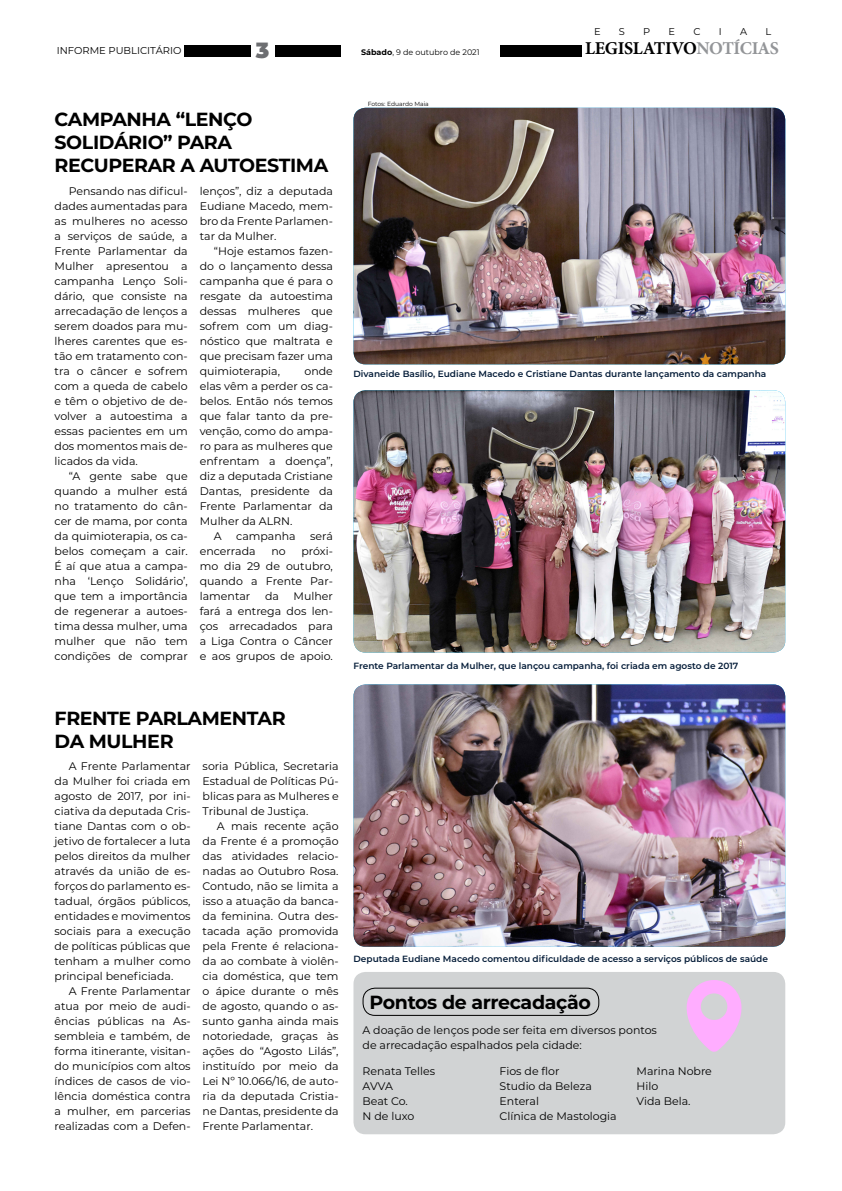
<style>
.page{position:relative;width:842px;height:1191px;background:#fff}
.page>*{position:absolute;margin:0;border:0;box-sizing:border-box;transform-origin:0 0}
.t1{font:900 22px "Montserrat";color:#6d6e71}
.t2{font:700 19px/23px "Montserrat";letter-spacing:-.02em;color:#000}
.t3{font:700 18.1px "Minion Pro";letter-spacing:-.025em;color:#000}
.t4{font:11px/15px "Montserrat";color:#000;text-align:justify}
.t5{font:10px "Montserrat";color:#000}
.t6{font:9.8px "Montserrat";color:#000}
.t7{font:600 9px "Montserrat";color:#041c38}
.t8{font:8px "Montserrat";color:#000}
.t9{font:6px "Montserrat";color:#000}
.s1{font-weight:700}
.s2{color:#939598}
</style>
<div class="page">
<div style="left:500px;top:45px;width:81px;height:12px;background:#000"></div>
<div style="left:184px;top:45px;width:157px;height:12px;background:#000"></div>
<div style="left:251px;top:37px;width:23px;height:22px;background:#fff"></div>
<img style="left:353px;top:108px;width:432px;height:256px">
<img style="left:353px;top:390px;width:432px;height:262px">
<img style="left:353px;top:684px;width:432px;height:262px">
<div style="left:353px;top:972px;width:432px;height:162px;background:#d1d3d4;border-radius:12px"></div>
<div style="left:363px;top:987px;width:236px;height:29px;border:1px solid #000;border-radius:12px"></div>
<svg style="left:686px;top:980px;width:56px;height:72px"></svg>
<p class="t6" style="left:594px;top:25px;width:8px">E</p>
<p class="t6" style="left:619px;top:25px;width:8px">S</p>
<p class="t6" style="left:643px;top:25px;width:9px">P</p>
<p class="t6" style="left:669px;top:25px;width:8px">E</p>
<p class="t6" style="left:693px;top:25px;width:9px">C</p>
<p class="t6" style="left:719px;top:25px;width:4px">I</p>
<p class="t6" style="left:740px;top:25px;width:9px">A</p>
<p class="t6" style="left:765px;top:25px;width:7px">L</p>
<p class="t5" style="left:57px;top:44px;width:126px">INFORME PUBLICITÁRIO</p>
<p class="t8" style="left:361px;top:47px;width:120px"><span class="s1">SÁBADO</span>, 9 de outubro de 2021</p>
<h3 class="t3" style="left:585px;top:36px;width:195px">LEGISLATIVO<span class="s2">NOTÍCIAS</span></h3>
<h1 class="t1" style="left:256px;top:34px;width:15px">3</h1>
<h2 class="t2" style="left:55px;top:107px;width:275px">CAMPANHA “LENÇO<br>SOLIDÁRIO” PARA<br>RECUPERAR A AUTOESTIMA</h2>
<p class="t4" style="left:55px;top:183px;width:135px;text-indent:14px">Pensando nas dificul&shy;dades aumentadas para as mulheres no acesso a serviços de saúde, a Frente Parlamentar da Mulher apresentou a campanha Lenço Soli&shy;dário, que consiste na arrecadação de lenços a serem doados para mu&shy;lheres carentes que es&shy;tão em tratamento con&shy;tra o câncer e sofrem com a queda de cabelo e têm o objetivo de de&shy;volver a autoestima a essas pacientes em um dos momentos mais de&shy;licados da vida.</p>
<p class="t4" style="left:55px;top:468px;width:135px;text-indent:14px">“A gente sabe que quando a mulher está no tratamento do cân&shy;cer de mama, por conta da quimioterapia, os ca&shy;belos começam a cair.<br>É aí que atua a campa&shy;nha ‘Lenço Solidário’, que tem a importância de regenerar a autoes&shy;tima dessa mulher, uma mulher que não tem condições de comprar</p>
<p class="t4" style="left:200px;top:183px;width:135px">lenços”, diz a deputada Eudiane Macedo, mem&shy;bro da Frente Parlamen&shy;tar da Mulher.</p>
<p class="t4" style="left:200px;top:243px;width:135px;text-indent:14px">“Hoje estamos fazen&shy;do o lançamento dessa campanha que é para o resgate da autoestima dessas mulheres que sofrem com um diag&shy;nóstico que maltrata e que precisam fazer uma quimioterapia,</p>
<p class="t4" style="left:304px;top:363px;width:30px">onde</p>
<p class="t4" style="left:200px;top:378px;width:135px">elas vêm a perder os ca-</p>
<p class="t4" style="left:200px;top:393px;width:135px">belos. Então nós temos</p>
<p class="t4" style="left:200px;top:408px;width:135px">que falar tanto da pre-</p>
<p class="t4" style="left:200px;top:423px;width:135px">venção, como do ampa-</p>
<p class="t4" style="left:200px;top:438px;width:135px">ro para as mulheres que</p>
<p class="t4" style="left:200px;top:453px;width:135px">enfrentam a doença”,</p>
<p class="t4" style="left:200px;top:468px;width:135px">diz a deputada Cristiane</p>
<p class="t4" style="left:200px;top:483px;width:135px">Dantas, presidente da</p>
<p class="t4" style="left:200px;top:498px;width:135px">Frente Parlamentar da</p>
<p class="t4" style="left:200px;top:513px;width:94px">Mulher da ALRN.</p>
<p class="t4" style="left:214px;top:528px;width:9px">A</p>
<p class="t4" style="left:236px;top:528px;width:61px">campanha</p>
<p class="t4" style="left:310px;top:528px;width:24px">será</p>
<p class="t4" style="left:200px;top:543px;width:57px">encerrada</p>
<p class="t4" style="left:271px;top:543px;width:16px">no</p>
<p class="t4" style="left:200px;top:543px;width:135px;text-indent:102px">próxi&shy;mo dia 29 de outubro, quando a Frente Par&shy;lamentar</p>
<p class="t4" style="left:200px;top:588px;width:135px;text-indent:94px">Mulher fará a entrega dos len&shy;ços arrecadados para a Liga Contra o Câncer e aos grupos de apoio.</p>
<p class="t4" style="left:265px;top:588px;width:15px">da</p>
<p class="t9" style="left:368px;top:100px;width:63px">Fotos: Eduardo Maia</p>
<p class="t7" style="left:353px;top:368px;width:414px">Divaneide Basílio, Eudiane Macedo e Cristiane Dantas durante lançamento da campanha</p>
<p class="t7" style="left:353px;top:659px;width:386px">Frente Parlamentar da Mulher, que lançou campanha, foi criada em agosto de 2017</p>
<h2 class="t2" style="left:55px;top:705px;width:233px">FRENTE PARLAMENTAR<br>DA MULHER</h2>
<p class="t4" style="left:55px;top:758px;width:138px;text-indent:14px">A Frente Parlamentar da Mulher foi criada em agosto de 2017, por ini&shy;ciativa da deputada Cris&shy;tiane Dantas com o ob&shy;jetivo de fortalecer a luta pelos direitos da mulher através da união de es&shy;forços do parlamento es&shy;tadual, órgãos públicos, entidades e movimentos sociais para a execução de políticas públicas que tenham a mulher como principal beneficiada.</p>
<p class="t4" style="left:55px;top:983px;width:138px;text-indent:14px">A Frente Parlamentar atua por meio de audi&shy;ências públicas na As&shy;sembleia e também, de forma itinerante, visitan&shy;do municípios com altos índices de casos de vio&shy;lência doméstica contra a mulher, em parcerias realizadas com a Defen-</p>
<p class="t4" style="left:203px;top:758px;width:138px">soria Pública, Secretaria Estadual de Políticas Pú&shy;blicas para as Mulheres e Tribunal de Justiça.</p>
<p class="t4" style="left:203px;top:818px;width:138px;text-indent:14px">A mais recente ação da Frente é a promoção das atividades relacio&shy;nadas ao Outubro Rosa.<br>Contudo, não se limita a isso a atuação da banca&shy;da feminina. Outra des&shy;tacada ação promovida pela Frente é relaciona&shy;da ao combate à violên&shy;cia doméstica, que tem o ápice durante o mês de agosto, quando o as&shy;sunto ganha ainda mais notoriedade, graças às ações do “Agosto Lilás”, instituído por meio da Lei Nº 10.066/16, de auto&shy;ria da deputada Cristia&shy;ne Dantas, presidente da Frente Parlamentar.</p>
<p class="t7" style="left:353px;top:952px;width:416px">Deputada Eudiane Macedo comentou dificuldade de acesso a serviços públicos de saúde</p>
<h2 class="t2" style="left:369px;top:989px;width:223px">PONTOS DE ARRECADAÇÃO</h2>
<p class="t4" style="left:363px;top:1021px;width:296px">A doação de lenços pode ser feita em diversos pontos de arrecadação espalhados pela cidade:</p>
<p class="t4" style="left:363px;top:1063px;width:74px;text-align:left">Renata Telles<br>AVVA<br>Beat Co.<br>N de luxo</p>
<p class="t4" style="left:500px;top:1063px;width:119px;text-align:left">Fios de flor<br>Studio da Beleza<br>Enteral<br>Clínica de Mastologia</p>
<p class="t4" style="left:637px;top:1063px;width:77px;text-align:left">Marina Nobre<br>Hilo<br>Vida Bela.</p>
</div>
